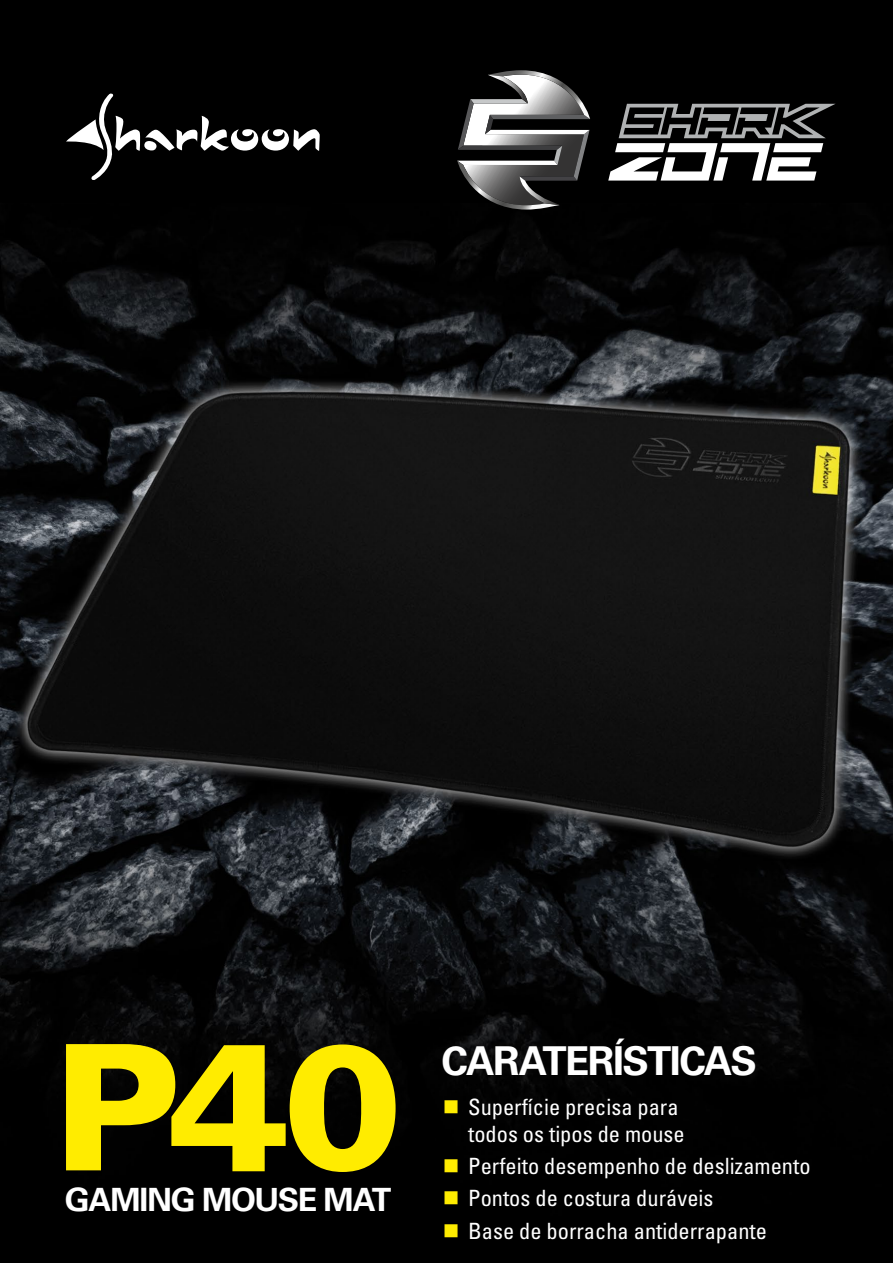
<style>
.page{position:relative;width:893px;height:1263px;background:#fff}
.page>*{position:absolute;margin:0;border:0;box-sizing:border-box;transform-origin:0 0}
.t1{font:700 39.75px "Univers";letter-spacing:-.045em;color:#fff}
.t2{font:700 31.95px "Univers";letter-spacing:-.04em;color:#fff}
.t3{font:condensed 22.35px/27px "Univers";color:#fff;text-align:right}
.s1{color:#ffec00}
</style>
<div class="page">
<img style="left:0;top:0;width:893px;height:1263px">
<svg style="left:66px;top:93px;width:254px;height:87px;background:#262626"></svg>
<svg style="left:66px;top:1044px;width:330px;height:128px;background:#968b00"></svg>
<svg style="left:457px;top:70px;width:133px;height:140px;background:#585858"></svg>
<svg style="left:608px;top:104px;width:228px;height:77px"></svg>
<h2 class="t2" style="left:65px;top:1181px;width:328px">GAMING MOUSE MAT</h2>
<h1 class="t1" style="left:442px;top:1037px;width:317px">CARATERÍSTICAS</h1>
<p class="t3" style="left:443px;top:1093px;width:243px"><span class="s1">■</span> Superfície precisa para todos os tipos de mouse</p>
<p class="t3" style="left:443px;top:1152px;width:369px"><span class="s1">■</span> Perfeito desempenho de deslizamento</p>
<p class="t3" style="left:443px;top:1184px;width:272px"><span class="s1">■</span> Pontos de costura duráveis</p>
<p class="t3" style="left:443px;top:1217px;width:326px"><span class="s1">■</span> Base de borracha antiderrapante</p>
</div>
